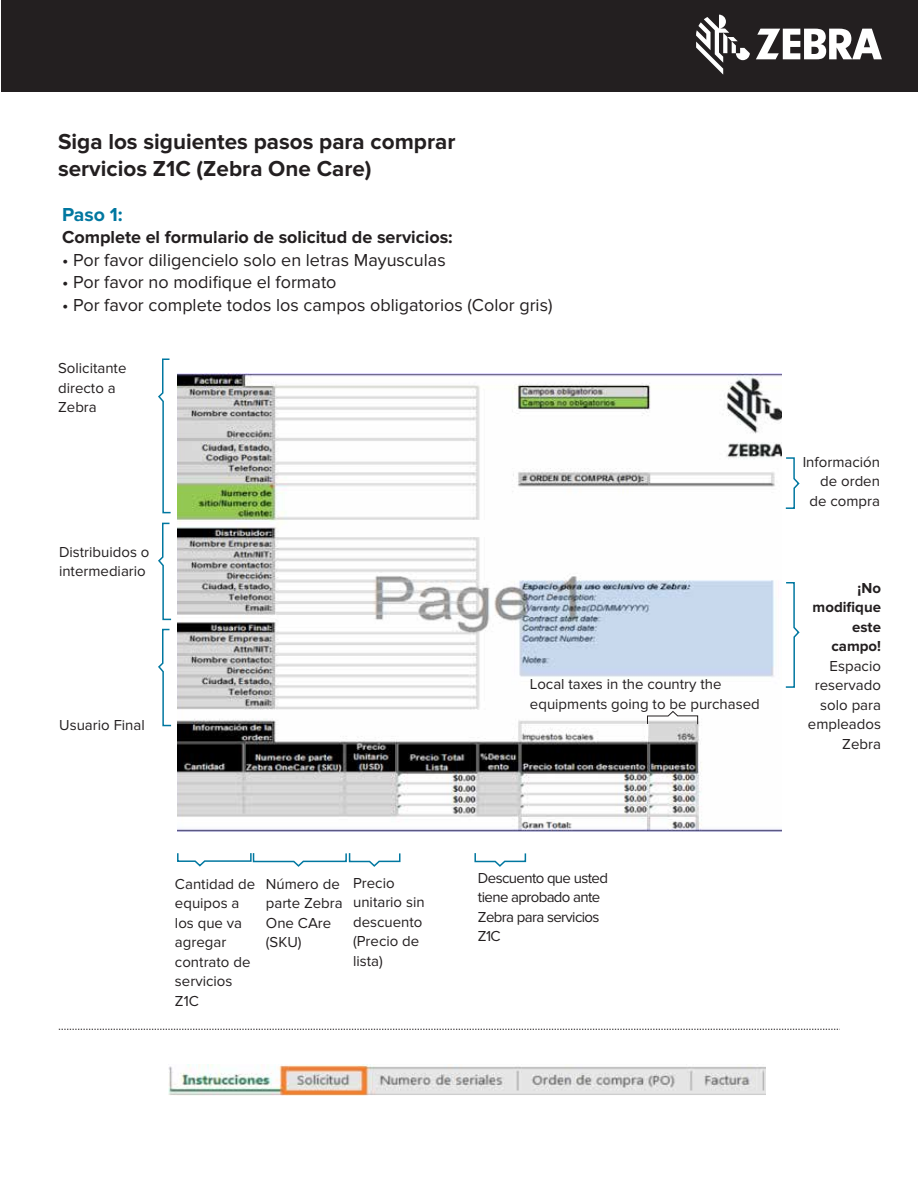
<style>
.page{position:relative;width:918px;height:1188px;background:#fff}
.page>*{position:absolute;margin:0;border:0;box-sizing:border-box;transform-origin:0 0}
.t1{font:700 22.5px/27px "Proxima Nova";color:#231f20}
.t2{font:700 19.5px "Proxima Nova";color:#0077a0}
.t3{font:18px "Proxima Nova";color:#231f20}
.t4{font:700 18px "Proxima Nova";color:#231f20}
.t5{font:15px/19.5px "Proxima Nova";color:#231f20}
.t6{font:15px/19.5px "Proxima Nova";letter-spacing:-.04em;color:#231f20}
.t7{font:700 15px/19.5px "Proxima Nova";color:#231f20;text-align:right}
</style>
<div class="page">
<div style="left:2px;top:0;width:916px;height:92px;background:#231f20"></div>
<svg style="left:696px;top:15px;width:54px;height:60px"></svg>
<svg style="left:756px;top:29px;width:126px;height:30px"></svg>
<img style="left:178px;top:373px;width:603px;height:459px">
<svg style="left:158px;top:358px;width:13px;height:156px"></svg>
<svg style="left:158px;top:522px;width:14px;height:99px"></svg>
<svg style="left:158px;top:628px;width:14px;height:99px"></svg>
<svg style="left:177px;top:853px;width:224px;height:14px"></svg>
<svg style="left:474px;top:853px;width:53px;height:14px"></svg>
<svg style="left:647px;top:710px;width:51px;height:15px"></svg>
<svg style="left:785px;top:457px;width:15px;height:52px"></svg>
<svg style="left:785px;top:582px;width:15px;height:106px"></svg>
<img style="left:168px;top:1065px;width:598px;height:31px">
<svg style="left:59px;top:1029px;width:781px;height:1px"></svg>
<h1 class="t1" style="left:58px;top:128px;width:399px">Siga los siguientes pasos para comprar servicios Z1C (Zebra One Care)</h1>
<h2 class="t2" style="left:62px;top:203px;width:62px">Paso 1:</h2>
<p class="t4" style="left:62px;top:227px;width:392px">Complete el formulario de solicitud de servicios:</p>
<p class="t3" style="left:62px;top:249px;width:385px">• Por favor diligencielo solo en letras Mayusculas</p>
<p class="t3" style="left:62px;top:272px;width:276px">• Por favor no modifique el formato</p>
<p class="t3" style="left:62px;top:294px;width:492px">• Por favor complete todos los campos obligatorios (Color gris)</p>
<p class="t5" style="left:58px;top:358px;width:70px">Solicitante directo a<br>Zebra</p>
<p class="t5" style="left:59px;top:542px;width:92px">Distribuidos o intermediario</p>
<p class="t5" style="left:59px;top:715px;width:87px">Usuario Final</p>
<p class="t5" style="left:530px;top:675px;width:231px">Local taxes in the country the equipments going to be purchased</p>
<p class="t5" style="left:803px;top:452px;width:79px;text-align:right">Información de orden de compra</p>
<p class="t7" style="left:813px;top:578px;width:70px">¡No modifique este campo!</p>
<p class="t5" style="left:808px;top:656px;width:75px;text-align:right">Espacio reservado solo para empleados<br>Zebra</p>
<p class="t5" style="left:175px;top:874px;width:82px">Cantidad de equipos a los que va agregar contrato de servicios<br>Z1C</p>
<p class="t5" style="left:266px;top:874px;width:78px">Número de parte Zebra<br>One CAre (SKU)</p>
<p class="t5" style="left:353px;top:873px;width:73px">Precio unitario sin descuento (Precio de lista)</p>
<p class="t6" style="left:478px;top:868px;width:131px">Descuento que usted tiene aprobado ante<br>Zebra para servicios<br>Z1C</p>
</div>
